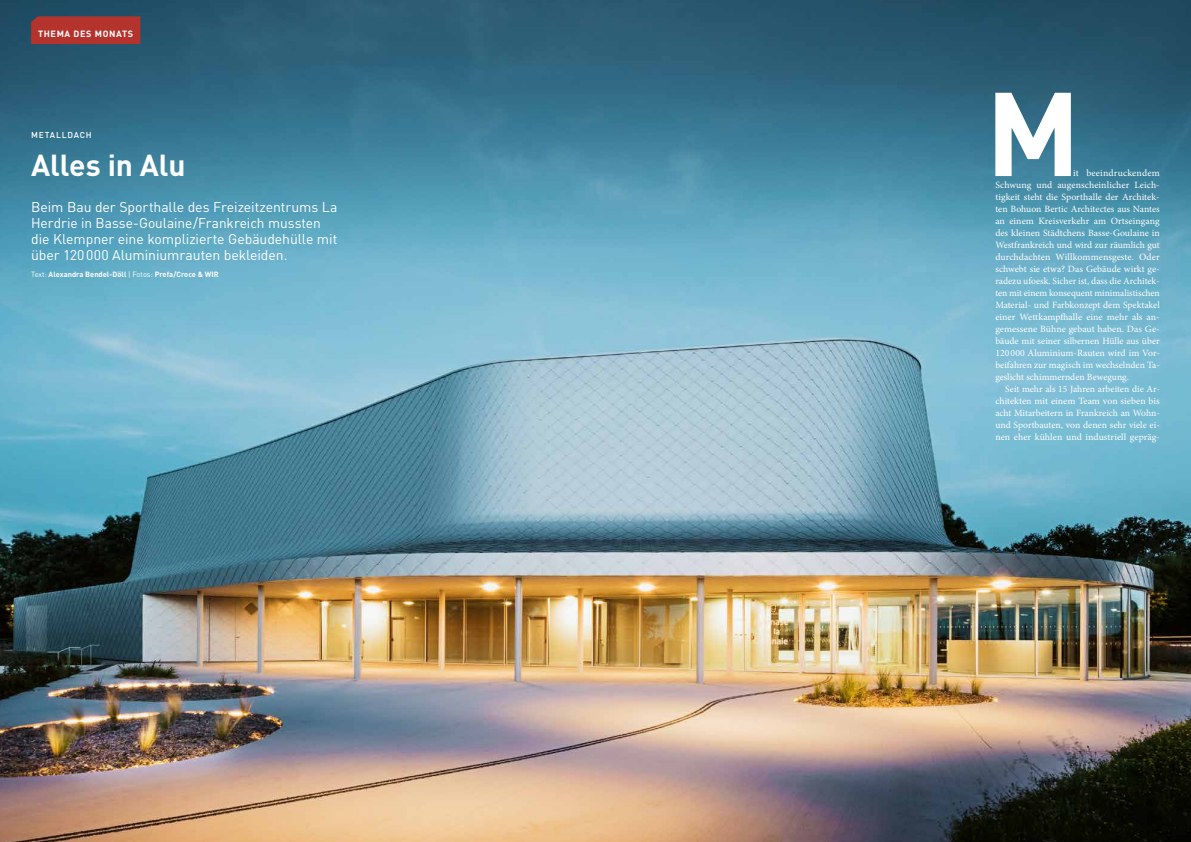
<style>
.page{position:relative;width:1191px;height:842px;background:#fff}
.page>*{position:absolute;margin:0;border:0;box-sizing:border-box;transform-origin:0 0}
.t1{font:700 117px "DIN Pro";color:#fff}
.t2{font:700 30px "DIN Pro";letter-spacing:-.005em;color:#fff}
.t3{font:14px/16px "DIN Pro";letter-spacing:-.005em;color:#fff}
.t4{font:9.6px/12px "Minion Pro";color:#fff;text-align:justify}
.t5{font:700 9px "DIN Pro";letter-spacing:.07em;color:#fff}
.t6{font:500 8.5px "DIN Pro";letter-spacing:.085em;color:#fff}
.t7{font:700 7.5px "DIN Pro";color:#fff}
.s1{font-weight:400}
</style>
<div class="page">
<img style="left:0;top:0;width:1191px;height:842px">
<div style="left:31px;top:16px;width:109px;height:28px;background:#b4342d"></div>
<p class="t5" style="left:38px;top:27px;width:97px">THEMA DES MONATS</p>
<p class="t6" style="left:31px;top:129px;width:62px">METALLDACH</p>
<h2 class="t2" style="left:31px;top:145px;width:156px">Alles in Alu</h2>
<h3 class="t3" style="left:31px;top:198px;width:308px">Beim Bau der Sporthalle des Freizeitzentrums La Herdrie in Basse-Goulaine/Frankreich mussten die Klempner eine komplizierte Gebäudehülle mit über 120000 Aluminiumrauten bekleiden.</h3>
<p class="t7" style="left:31px;top:269px;width:189px"><span class="s1">Text:</span> Alexandra Bendel-Döll <span class="s1">| Fotos:</span> Prefa/Croce &amp; WIR</p>
<h1 class="t1" style="left:985px;top:54px;width:96px">M</h1>
<p class="t4" style="left:995px;top:167px;width:166px;text-indent:78px">it beeindruckendem Schwung und augenscheinlicher Leich&shy;tigkeit steht die Sporthalle der Architek&shy;ten Bohuon Bertic Architectes aus Nantes an einem Kreisverkehr am Ortseingang des kleinen Städtchens Basse-Goulaine in Westfrankreich und wird zur räumlich gut durchdachten Willkommensgeste. Oder schwebt sie etwa? Das Gebäude wirkt ge&shy;radezu ufoesk. Sicher ist, dass die Architek&shy;ten mit einem konsequent minimalistischen Material- und Farbkonzept dem Spektakel einer Wettkampfhalle eine mehr als an&shy;gemessene Bühne gebaut haben. Das Ge&shy;bäude mit seiner silbernen Hülle aus über 120 000 Aluminium-Rauten wird im Vor&shy;beifahren zur magisch im wechselnden Ta&shy;geslicht schimmernden Bewegung.</p>
<p class="t4" style="left:995px;top:383px;width:166px;text-indent:10px">Seit mehr als 15 Jahren arbeiten die Ar&shy;chitekten mit einem Team von sieben bis acht Mitarbeitern in Frankreich an Wohn&shy;und Sportbauten, von denen sehr viele ei&shy;nen eher kühlen und industriell gepräg-</p>
</div>
